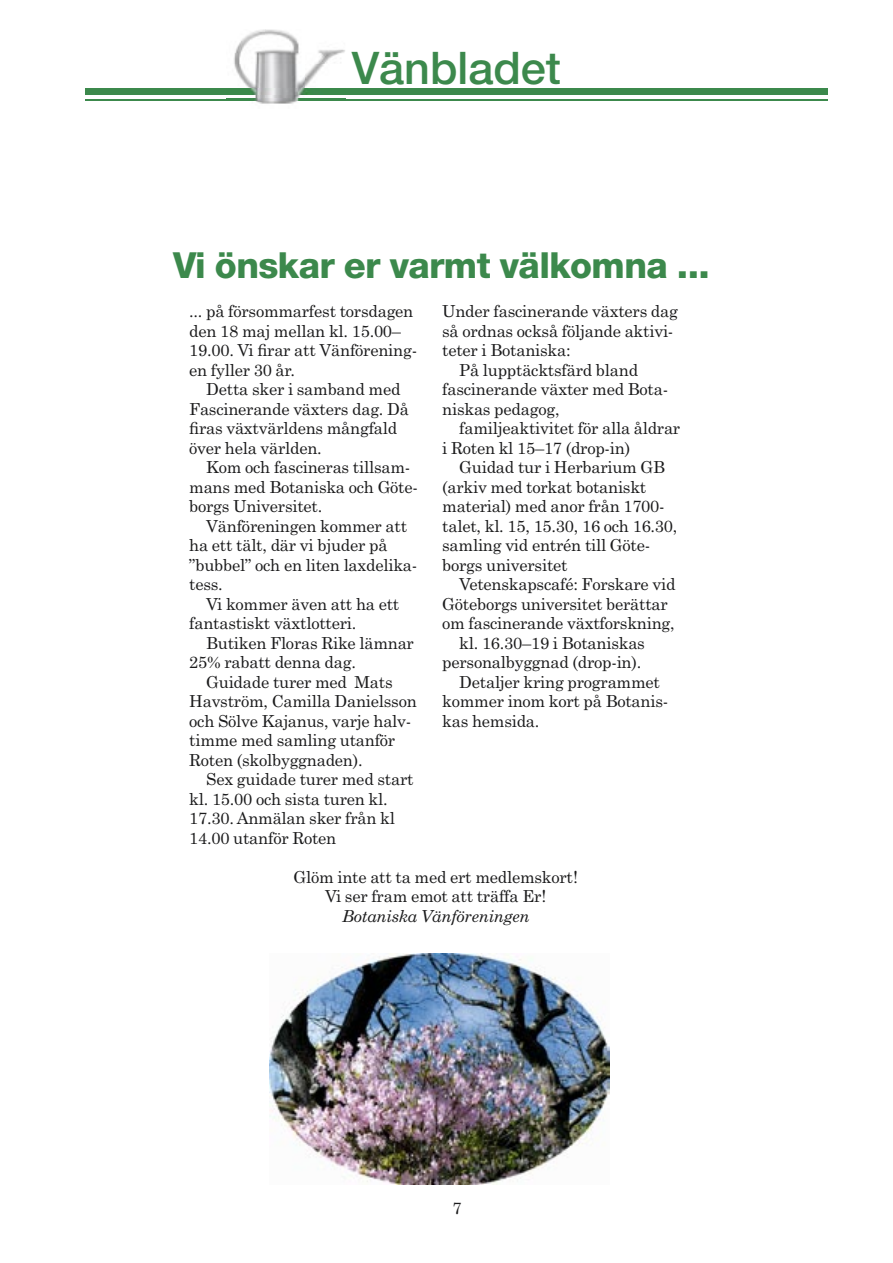
<style>
.page{position:relative;width:893px;height:1263px;background:#fff}
.page>*{position:absolute;margin:0;border:0;box-sizing:border-box;transform-origin:0 0}
.t1{font:500 45px "Helvetica Neue";color:#3c894c}
.t2{font:800 36px "Helvetica Neue";letter-spacing:-.015em;color:#3c894c}
.t3{font:16.5px/19.5px "Century Schoolbook Std";letter-spacing:-.015em;color:#1a1a1b}
.t4{font:italic 16.5px "Century Schoolbook Std";letter-spacing:-.015em;color:#1a1a1b}
</style>
<div class="page">
<div style="left:85px;top:89px;width:743px;height:6px;background:#3c894c"></div>
<hr style="left:85px;top:99px;width:743px;height:2px;background:#3c894c">
<img style="left:226px;top:29px;width:119px;height:75px">
<img style="left:226px;top:89px;width:119px;height:6px">
<img style="left:269px;top:954px;width:340px;height:230px">
<h1 class="t1" style="left:352px;top:42px;width:211px">Vänbladet</h1>
<h2 class="t2" style="left:173px;top:244px;width:538px">Vi önskar er varmt välkomna ...</h2>
<p class="t3" style="left:442px;top:301px;width:237px">Under fascinerande växters dag</p>
<p class="t3" style="left:442px;top:321px;width:233px">så ordnas också följande aktivi-</p>
<p class="t3" style="left:442px;top:340px;width:130px">teter i Botaniska:</p>
<p class="t3" style="left:459px;top:360px;width:180px">På lupptäcktsfärd bland</p>
<p class="t3" style="left:442px;top:379px;width:227px">fascinerande växter med Bota-</p>
<p class="t3" style="left:442px;top:399px;width:119px">niskas pedagog,</p>
<p class="t3" style="left:459px;top:418px;width:223px">familjeaktivitet för alla åldrar</p>
<p class="t3" style="left:442px;top:438px;width:189px">i Roten kl 15–17 (drop-in)</p>
<p class="t3" style="left:459px;top:457px;width:207px">Guidad tur i Herbarium GB</p>
<p class="t3" style="left:442px;top:477px;width:206px">(arkiv med torkat botaniskt</p>
<p class="t3" style="left:442px;top:496px;width:224px">material) med anor från 1700-</p>
<p class="t3" style="left:442px;top:516px;width:237px">talet, kl. 15, 15.30, 16 och 16.30,</p>
<p class="t3" style="left:442px;top:535px;width:210px">samling vid entrén till Göte-</p>
<p class="t3" style="left:442px;top:555px;width:127px">borgs universitet</p>
<p class="t3" style="left:459px;top:574px;width:218px">Vetenskapscafé: Forskare vid</p>
<p class="t3" style="left:442px;top:594px;width:227px">Göteborgs universitet berättar</p>
<p class="t3" style="left:442px;top:613px;width:234px">om fascinerande växtforskning,</p>
<p class="t3" style="left:459px;top:633px;width:187px">kl. 16.30–19 i Botaniskas</p>
<p class="t3" style="left:442px;top:652px;width:201px">personalbyggnad (drop-in).</p>
<p class="t3" style="left:459px;top:672px;width:202px">Detaljer kring programmet</p>
<p class="t3" style="left:442px;top:691px;width:228px">kommer inom kort på Botanis-</p>
<p class="t3" style="left:442px;top:711px;width:99px">kas hemsida.</p>
<p class="t3" style="left:189px;top:301px;width:229px">... på försommarfest torsdagen den 18 maj mellan kl. 15.00–<br>19.00. Vi firar att Vänförening&shy;en fyller 30 år.</p>
<p class="t3" style="left:189px;top:379px;width:221px;text-indent:17px">Detta sker i samband med<br>Fascinerande växters dag. Då firas växtvärldens mångfald över hela världen.</p>
<p class="t3" style="left:189px;top:457px;width:230px;text-indent:17px">Kom och fascineras tillsam&shy;mans med Botaniska och Göte&shy;borgs Universitet.</p>
<p class="t3" style="left:189px;top:516px;width:230px;text-indent:17px">Vänföreningen kommer att ha ett tält, där vi bjuder på ”bubbel” och en liten laxdelika&shy;tess.</p>
<p class="t3" style="left:189px;top:594px;width:212px;text-indent:17px">Vi kommer även att ha ett fantastiskt växtlotteri.</p>
<p class="t3" style="left:189px;top:633px;width:226px;text-indent:17px">Butiken Floras Rike lämnar<br>25% rabatt denna dag.</p>
<p class="t3" style="left:189px;top:672px;width:229px;text-indent:17px">Guidade turer med Mats<br>Havström, Camilla Danielsson och Sölve Kajanus, varje halv&shy;timme med samling utanför<br>Roten (skolbyggnaden).</p>
<p class="t3" style="left:189px;top:769px;width:226px;text-indent:17px">Sex guidade turer med start kl. 15.00 och sista turen kl.<br>17.30. Anmälan sker från kl<br>14.00 utanför Roten</p>
<p class="t3" style="left:293px;top:867px;width:286px;text-align:center">Glöm inte att ta med ert medlemskort !<br>Vi ser fram emot att träffa Er !</p>
<p class="t4" style="left:342px;top:906px;width:189px">Botaniska Vänföreningen</p>
<p class="t3" style="left:452px;top:1198px;width:11px">7</p>
</div>
